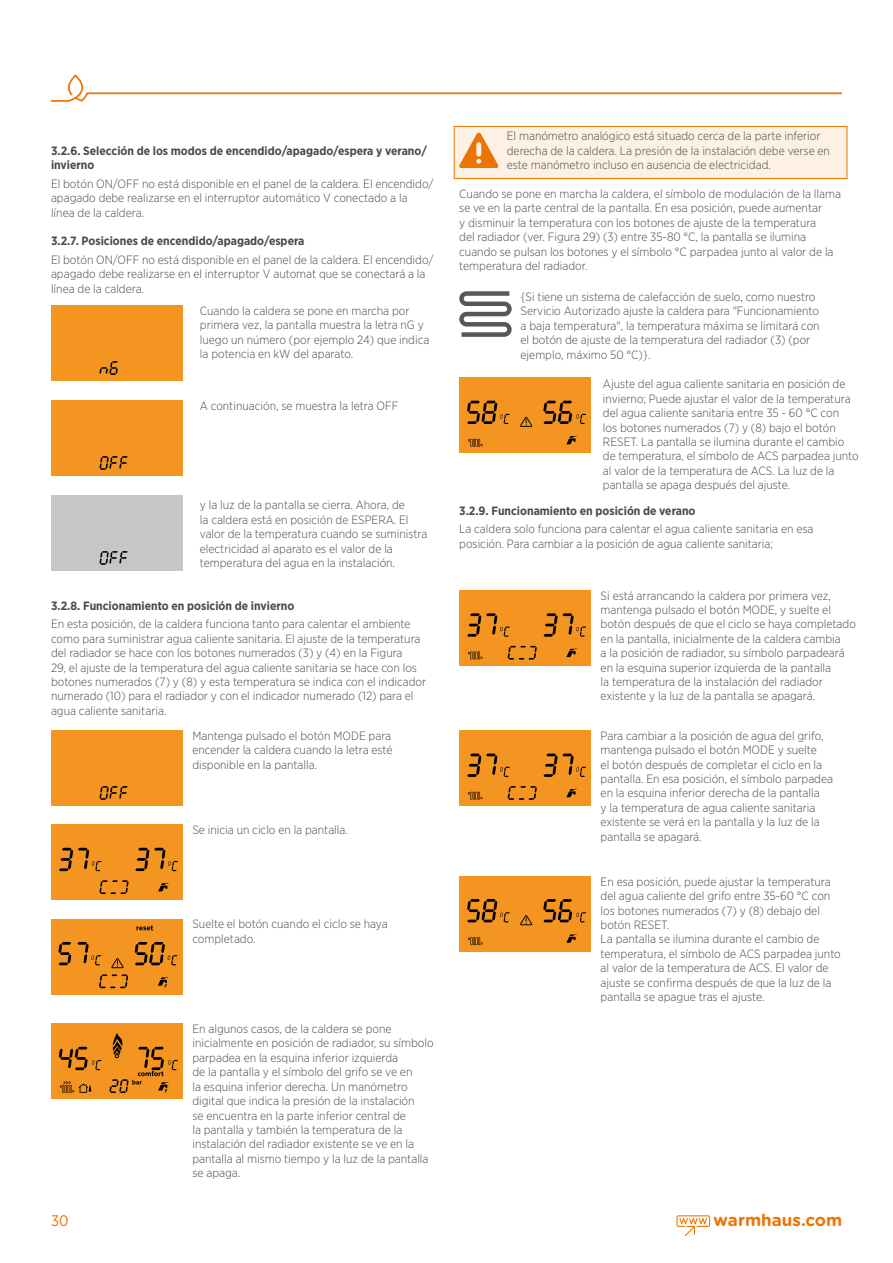
<style>
.page{position:relative;width:893px;height:1263px;background:#fff}
.page>*{position:absolute;margin:0;border:0;box-sizing:border-box;transform-origin:0 0}
.t1{font:700 16.95px "Gotham Rounded";color:#eb7405}
.t2{font:15.3px "Gotham Narrow";color:#eb7405}
.t3{font:300 12px/14.4px "Gotham Narrow";color:#4a4a49}
.t4{font:700 12px/14.4px "Gotham Narrow";color:#4a4a49}
</style>
<div class="page">
<svg style="left:51px;top:76px;width:791px;height:26px"></svg>
<svg style="left:676px;top:1215px;width:34px;height:21px"></svg>
<div style="left:454px;top:126px;width:393px;height:53px;background:#fdf1e6;border:1px solid #eb7405"></div>
<svg style="left:459px;top:133px;width:39px;height:35px"></svg>
<div style="left:51px;top:305px;width:132px;height:76px;background:#f49522"></div>
<svg style="left:99px;top:361px;width:19px;height:14px"></svg>
<div style="left:51px;top:400px;width:132px;height:76px;background:#f49522"></div>
<svg style="left:99px;top:456px;width:29px;height:14px"></svg>
<div style="left:51px;top:495px;width:132px;height:76px;background:#c6c6c6"></div>
<svg style="left:99px;top:551px;width:29px;height:14px"></svg>
<div style="left:51px;top:730px;width:132px;height:76px;background:#f49522"></div>
<svg style="left:99px;top:786px;width:29px;height:14px"></svg>
<div style="left:51px;top:824px;width:132px;height:76px;background:#f49522"></div>
<svg style="left:158px;top:883px;width:11px;height:8px"></svg>
<svg style="left:59px;top:848px;width:43px;height:23px"></svg>
<svg style="left:135px;top:848px;width:43px;height:23px"></svg>
<svg style="left:99px;top:880px;width:30px;height:14px"></svg>
<div style="left:51px;top:919px;width:132px;height:75px;background:#f49522"></div>
<svg style="left:136px;top:925px;width:17px;height:5px"></svg>
<svg style="left:111px;top:958px;width:13px;height:10px"></svg>
<svg style="left:158px;top:977px;width:10px;height:11px"></svg>
<svg style="left:58px;top:942px;width:13px;height:23px"></svg>
<svg style="left:99px;top:974px;width:29px;height:14px"></svg>
<svg style="left:77px;top:942px;width:24px;height:23px"></svg>
<svg style="left:135px;top:942px;width:42px;height:23px"></svg>
<div style="left:51px;top:1023px;width:132px;height:76px;background:#f49522"></div>
<svg style="left:60px;top:1081px;width:31px;height:12px"></svg>
<svg style="left:59px;top:1047px;width:43px;height:23px"></svg>
<svg style="left:109px;top:1033px;width:69px;height:60px"></svg>
<svg style="left:459px;top:291px;width:53px;height:46px"></svg>
<div style="left:459px;top:377px;width:132px;height:76px;background:#f49522"></div>
<svg style="left:468px;top:439px;width:14px;height:8px"></svg>
<svg style="left:520px;top:416px;width:12px;height:11px"></svg>
<svg style="left:566px;top:436px;width:11px;height:8px"></svg>
<svg style="left:467px;top:401px;width:43px;height:23px"></svg>
<svg style="left:543px;top:401px;width:43px;height:23px"></svg>
<div style="left:459px;top:590px;width:132px;height:76px;background:#f49522"></div>
<svg style="left:566px;top:648px;width:11px;height:9px"></svg>
<svg style="left:467px;top:613px;width:43px;height:24px"></svg>
<svg style="left:543px;top:613px;width:43px;height:24px"></svg>
<svg style="left:508px;top:646px;width:29px;height:14px"></svg>
<svg style="left:468px;top:651px;width:14px;height:8px"></svg>
<div style="left:459px;top:730px;width:132px;height:76px;background:#f49522"></div>
<svg style="left:566px;top:789px;width:11px;height:8px"></svg>
<svg style="left:467px;top:753px;width:43px;height:24px"></svg>
<svg style="left:543px;top:753px;width:43px;height:24px"></svg>
<svg style="left:508px;top:786px;width:29px;height:14px"></svg>
<svg style="left:468px;top:792px;width:14px;height:8px"></svg>
<div style="left:459px;top:876px;width:132px;height:75px;background:#f49522"></div>
<svg style="left:468px;top:937px;width:14px;height:8px"></svg>
<svg style="left:520px;top:915px;width:12px;height:10px"></svg>
<svg style="left:566px;top:934px;width:11px;height:9px"></svg>
<svg style="left:467px;top:899px;width:43px;height:23px"></svg>
<svg style="left:543px;top:899px;width:43px;height:23px"></svg>
<p class="t4" style="left:51px;top:143px;width:377px">3.2.6. Selección de los modos de encendido/apagado/espera y verano/ invierno</p>
<p class="t3" style="left:51px;top:176px;width:384px">El botón ON/OFF no está disponible en el panel de la caldera. El encendido/ apagado debe realizarse en el interruptor automático V conectado a la línea de la caldera.</p>
<p class="t4" style="left:51px;top:234px;width:255px">3.2.7. Posiciones de encendido/apagado/espera</p>
<p class="t3" style="left:51px;top:252px;width:384px">El botón ON/OFF no está disponible en el panel de la caldera. El encendido/ apagado debe realizarse en el interruptor V automat que se conectará a la línea de la caldera.</p>
<p class="t3" style="left:200px;top:303px;width:231px">Cuando la caldera se pone en marcha por primera vez, la pantalla muestra la letra nG y luego un número (por ejemplo 24) que indica la potencia en kW del aparato.</p>
<p class="t3" style="left:200px;top:398px;width:200px">A continuación, se muestra la letra OFF</p>
<p class="t3" style="left:200px;top:498px;width:229px">y la luz de la pantalla se cierra. Ahora, de<br>la caldera está en posición de ESPERA. El valor de la temperatura cuando se suministra electricidad al aparato es el valor de la temperatura del agua en la instalación.</p>
<p class="t4" style="left:51px;top:598px;width:245px">3.2.8. Funcionamiento en posición de invierno</p>
<p class="t3" style="left:51px;top:617px;width:377px">En esta posición, de la caldera funciona tanto para calentar el ambiente como para suministrar agua caliente sanitaria. El ajuste de la temperatura del radiador se hace con los botones numerados (3) y (4) en la Figura<br>29, el ajuste de la temperatura del agua caliente sanitaria se hace con los botones numerados (7) y (8) y esta temperatura se indica con el indicador numerado (10) para el radiador y con el indicador numerado (12) para el agua caliente sanitaria.</p>
<p class="t3" style="left:192px;top:728px;width:202px;text-align:justify">Mantenga pulsado el botón MODE para encender la caldera cuando la letra esté disponible en la pantalla.</p>
<p class="t3" style="left:192px;top:822px;width:157px">Se inicia un ciclo en la pantalla.</p>
<p class="t3" style="left:192px;top:916px;width:197px">Suelte el botón cuando el ciclo se haya completado.</p>
<p class="t3" style="left:192px;top:1021px;width:243px">En algunos casos, de la caldera se pone inicialmente en posición de radiador, su símbolo parpadea en la esquina inferior izquierda<br>de la pantalla y el símbolo del grifo se ve en<br>la esquina inferior derecha. Un manómetro digital que indica la presión de la instalación<br>se encuentra en la parte inferior central de<br>la pantalla y también la temperatura de la instalación del radiador existente se ve en la pantalla al mismo tiempo y la luz de la pantalla se apaga.</p>
<p class="t3" style="left:507px;top:129px;width:325px">El manómetro analógico está situado cerca de la parte inferior derecha de la caldera. La presión de la instalación debe verse en este manómetro incluso en ausencia de electricidad.</p>
<p class="t3" style="left:459px;top:186px;width:383px">Cuando se pone en marcha la caldera, el símbolo de modulación de la llama se ve en la parte central de la pantalla. En esa posición, puede aumentar<br>y disminuir la temperatura con los botones de ajuste de la temperatura<br>del radiador (ver. Figura 29) (3) entre 35-80 °C, la pantalla se ilumina cuando se pulsan los botones y el símbolo °C parpadea junto al valor de la temperatura del radiador.</p>
<p class="t3" style="left:521px;top:289px;width:301px">{Si tiene un sistema de calefacción de suelo, como nuestro Servicio Autorizado ajuste la caldera para "Funcionamiento a baja temperatura", la temperatura máxima se limitará con el botón de ajuste de la temperatura del radiador (3) (por ejemplo, máximo 50 °C)}.</p>
<p class="t3" style="left:603px;top:377px;width:257px">Ajuste del agua caliente sanitaria en posición de invierno; Puede ajustar el valor de la temperatura del agua caliente sanitaria entre 35 - 60 °C con<br>los botones numerados (7) y (8) bajo el botón RESET. La pantalla se ilumina durante el cambio de temperatura, el símbolo de ACS parpadea junto al valor de la temperatura de ACS. La luz de la pantalla se apaga después del ajuste.</p>
<p class="t4" style="left:459px;top:503px;width:238px">3.2.9. Funcionamiento en posición de verano</p>
<p class="t3" style="left:459px;top:522px;width:356px">La caldera solo funciona para calentar el agua caliente sanitaria en esa posición. Para cambiar a la posición de agua caliente sanitaria;</p>
<p class="t3" style="left:601px;top:588px;width:257px">Si está arrancando la caldera por primera vez, mantenga pulsado el botón MODE, y suelte el botón después de que el ciclo se haya completado en la pantalla, inicialmente de la caldera cambia<br>a la posición de radiador, su símbolo parpadeará en la esquina superior izquierda de la pantalla<br>la temperatura de la instalación del radiador existente y la luz de la pantalla se apagará.</p>
<p class="t3" style="left:601px;top:728px;width:234px">Para cambiar a la posición de agua del grifo, mantenga pulsado el botón MODE y suelte<br>el botón después de completar el ciclo en la pantalla. En esa posición, el símbolo parpadea en la esquina inferior derecha de la pantalla<br>y la temperatura de agua caliente sanitaria existente se verá en la pantalla y la luz de la pantalla se apagará.</p>
<p class="t3" style="left:601px;top:874px;width:242px">En esa posición, puede ajustar la temperatura del agua caliente del grifo entre 35-60 °C con los botones numerados (7) y (8) debajo del botón RESET.<br>La pantalla se ilumina durante el cambio de temperatura, el símbolo de ACS parpadea junto al valor de la temperatura de ACS. El valor de ajuste se confirma después de que la luz de la pantalla se apague tras el ajuste.</p>
<p class="t2" style="left:51px;top:1211px;width:19px">30</p>
<h1 class="t1" style="left:714px;top:1207px;width:130px">warmhaus.com</h1>
</div>
